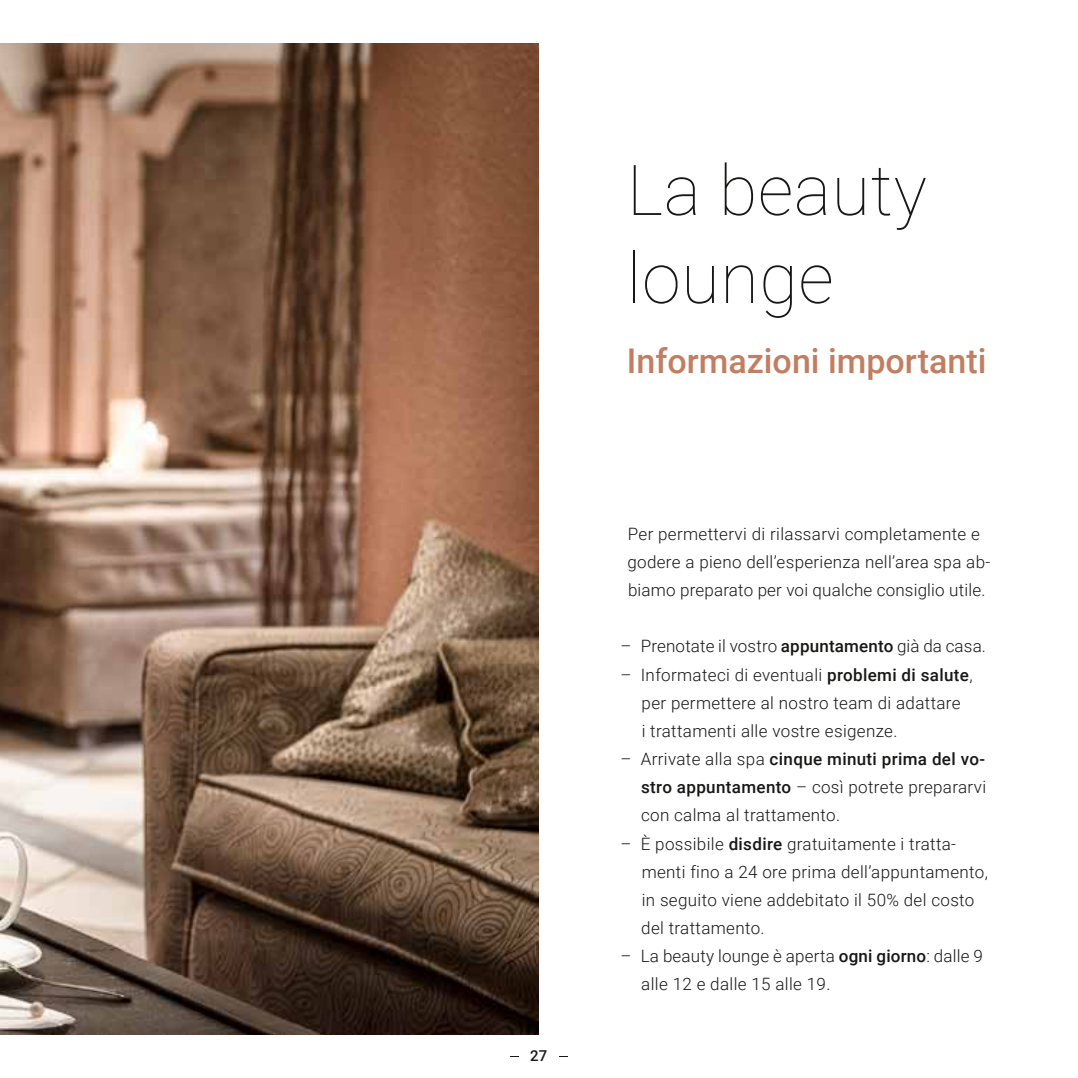
<style>
.page{position:relative;width:1078px;height:1078px;background:#fff}
.page>*{position:absolute;margin:0;border:0;box-sizing:border-box;transform-origin:0 0}
.t1{font:100 70px/88px "Roboto";letter-spacing:.01em;color:#181716}
.t2{font:500 34px "Roboto";color:#c17e61}
.t3{font:300 17px/28px "Roboto";letter-spacing:.02em;color:#181716}
.t4{font:500 15px "Roboto";color:#181716}
.s1{font-weight:500}
</style>
<div class="page">
<img style="left:0;top:44px;width:539px;height:989px">
<p class="t4" style="left:530px;top:1045px;width:19px">27</p>
<h1 class="t1" style="left:626px;top:143px;width:301px">La beauty lounge</h1>
<h2 class="t2" style="left:626px;top:337px;width:361px">Informazioni importanti</h2>
<p class="t3" style="left:627px;top:519px;width:364px">Per permettervi di rilassarvi completamente e godere a pieno dell’esperienza nell’area spa ab&shy;biamo preparato per voi qualche consiglio utile.</p>
<p class="t3" style="left:620px;top:631px;width:367px">– Prenotate il vostro <span class="s1">appuntamento</span> già da casa.</p>
<p class="t3" style="left:641px;top:659px;width:332px;text-indent:-21px">– Informateci di eventuali <span class="s1">problemi di salute</span>, per permettere al nostro team di adattare<br>i trattamenti alle vostre esigenze.</p>
<p class="t3" style="left:641px;top:744px;width:346px;text-align:justify;text-indent:-21px">– Arrivate alla spa <span class="s1">cinque minuti prima del vo&shy;stro appuntamento</span> – così potrete prepararvi con calma al trattamento.</p>
<p class="t3" style="left:641px;top:828px;width:348px;text-indent:-21px">– È possibile <span class="s1">disdire</span> gratuitamente i tratta&shy;menti fino a 24 ore prima dell’appuntamento, in seguito viene addebitato il 50% del costo del trattamento.</p>
<p class="t3" style="left:641px;top:941px;width:343px;text-indent:-21px">– La beauty lounge è aperta <span class="s1">ogni giorno</span>: dalle 9 alle 12 e dalle 15 alle 19.</p>
</div>
